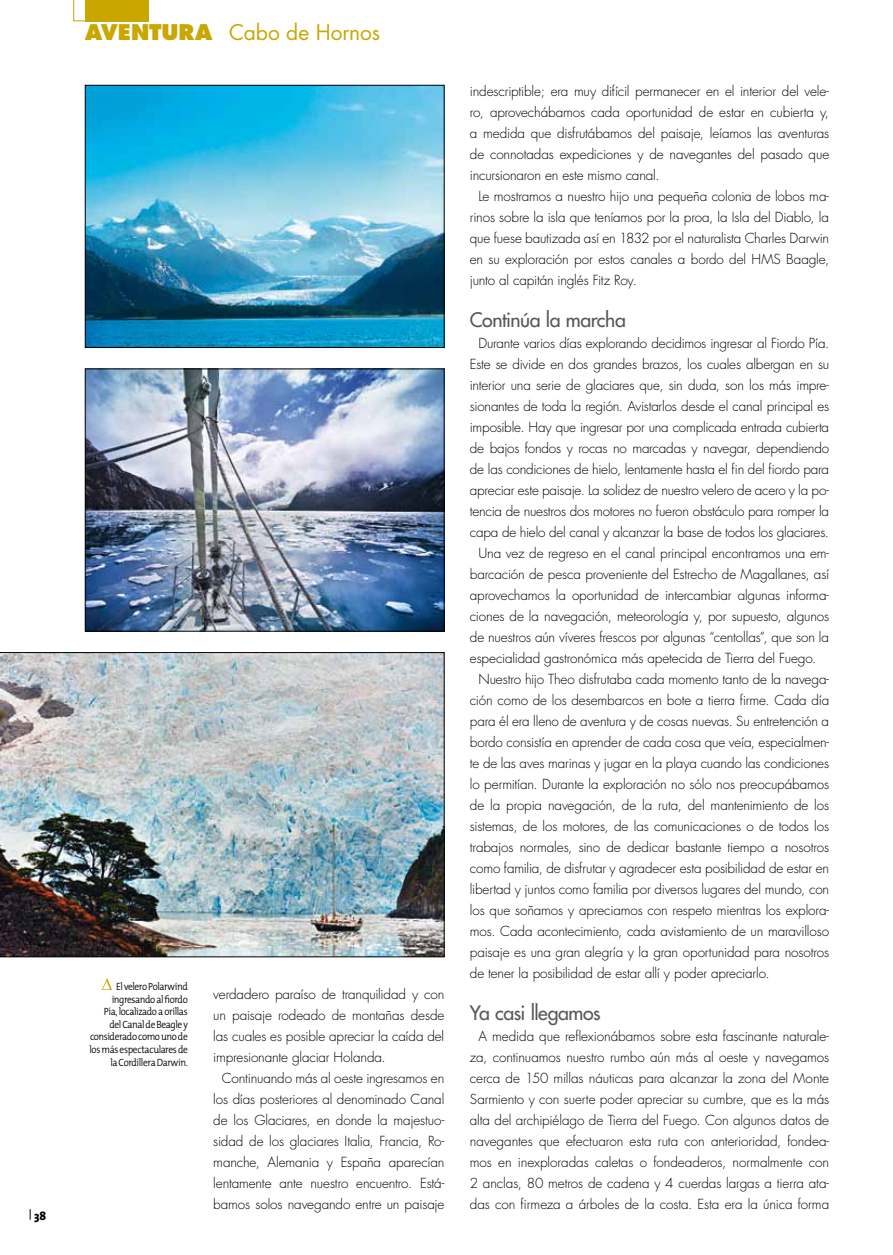
<style>
.page{position:relative;width:893px;height:1255px;background:#fff}
.page>*{position:absolute;margin:0;border:0;box-sizing:border-box;transform-origin:0 0}
.t1{font:21px "Futura";color:#caa600}
.t2{font:19.5px "Futura";letter-spacing:-.025em;color:#58585a}
.t3{font:300 13.5px/21px "Futura";letter-spacing:-.01em;color:#000;text-align:justify}
.t4{font:800 12px "The Mix";color:#000}
.t5{font:300 10.5px/12.6px "The Mix";letter-spacing:-.04em;color:#000;text-align:right;scale:.9 1}
.s1{font-weight:800}
.s2{color:#fff}
</style>
<div class="page">
<div style="left:85px;top:0;width:63px;height:21px;background:#caa600"></div>
<svg style="left:73px;top:0;width:12px;height:21px"></svg>
<img style="left:87px;top:87px;width:355px;height:259px">
<div style="left:85px;top:85px;width:359px;height:263px;border:1px solid #000"></div>
<img style="left:87px;top:371px;width:355px;height:258px">
<div style="left:85px;top:369px;width:359px;height:262px;border:1px solid #000"></div>
<img style="left:0;top:652px;width:444px;height:305px">
<svg style="left:102px;top:978px;width:10px;height:11px"></svg>
<p class="t4" style="left:34px;top:1207px;width:14px">38</p>
<h1 class="t1" style="left:85px;top:19px;width:297px"><span class="s1">AVENTURA</span> Cabo de Hornos</h1>
<p class="t5" style="left:90px;top:980px;width:111px"><span class="s2">t</span>El velero Polarwind ingresando al fiordo<br>Pía, localizado a orillas del Canal de Beagle y considerado como uno de los más espectaculares de la Cordillera Darwin.</p>
<p class="t3" style="left:213px;top:984px;width:233px">verdadero paraíso de tranquilidad y con un paisaje rodeado de montañas desde las cuales es posible apreciar la caída del impresionante glaciar Holanda.</p>
<p class="t3" style="left:213px;top:1068px;width:233px;text-indent:9px">Continuando más al oeste ingresamos en los días posteriores al denominado Canal de los Glaciares, en donde la majestuo&shy;sidad de los glaciares Italia, Francia, Ro&shy;manche, Alemania y España aparecían lentamente ante nuestro encuentro. Está&shy;bamos solos navegando entre un paisaje</p>
<p class="t3" style="left:470px;top:81px;width:361px">indescriptible; era muy difícil permanecer en el interior del vele&shy;ro, aprovechábamos cada oportunidad de estar en cubierta y, a medida que disfrutábamos del paisaje, leíamos las aventuras de connotadas expediciones y de navegantes del pasado que incursionaron en este mismo canal.</p>
<p class="t3" style="left:470px;top:186px;width:361px;text-indent:9px">Le mostramos a nuestro hijo una pequeña colonia de lobos ma&shy;rinos sobre la isla que teníamos por la proa, la Isla del Diablo, la que fuese bautizada así en 1832 por el naturalista Charles Darwin en su exploración por estos canales a bordo del HMS Baagle, junto al capitán inglés Fitz Roy.</p>
<h2 class="t2" style="left:470px;top:307px;width:157px">Continúa la marcha</h2>
<p class="t3" style="left:478px;top:333px;width:352px">Durante varios días explorando decidimos ingresar al Fiordo Pía.</p>
<p class="t3" style="left:470px;top:354px;width:361px">Este se divide en dos grandes brazos, los cuales albergan en su</p>
<p class="t3" style="left:470px;top:375px;width:361px">interior una serie de glaciares que, sin duda, son los más impre-</p>
<p class="t3" style="left:470px;top:396px;width:361px">sionantes de toda la región. Avistarlos desde el canal principal es</p>
<p class="t3" style="left:470px;top:417px;width:361px">imposible. Hay que ingresar por una complicada entrada cubierta</p>
<p class="t3" style="left:470px;top:438px;width:361px">de bajos fondos y rocas no marcadas y navegar, dependiendo</p>
<p class="t3" style="left:470px;top:459px;width:361px">de las condiciones de hielo, lentamente hasta el fin del fiordo para</p>
<p class="t3" style="left:470px;top:480px;width:361px">apreciar este paisaje. La solidez de nuestro velero de acero y la po-</p>
<p class="t3" style="left:470px;top:501px;width:361px">tencia de nuestros dos motores no fueron obstáculo para romper la</p>
<p class="t3" style="left:470px;top:522px;width:361px">capa de hielo del canal y alcanzar la base de todos los glaciares.</p>
<p class="t3" style="left:478px;top:543px;width:352px">Una vez de regreso en el canal principal encontramos una em-</p>
<p class="t3" style="left:470px;top:564px;width:361px">barcación de pesca proveniente del Estrecho de Magallanes, así</p>
<p class="t3" style="left:470px;top:585px;width:361px">aprovechamos la oportunidad de intercambiar algunas informa-</p>
<p class="t3" style="left:470px;top:606px;width:361px">ciones de la navegación, meteorología y, por supuesto, algunos</p>
<p class="t3" style="left:470px;top:627px;width:361px">de nuestros aún víveres frescos por algunas “centollas”, que son la</p>
<p class="t3" style="left:470px;top:648px;width:348px">especialidad gastronómica más apetecida de Tierra del Fuego.</p>
<p class="t3" style="left:478px;top:669px;width:352px">Nuestro hijo Theo disfrutaba cada momento tanto de la navega-</p>
<p class="t3" style="left:470px;top:690px;width:361px">ción como de los desembarcos en bote a tierra firme. Cada día</p>
<p class="t3" style="left:470px;top:711px;width:361px">para él era lleno de aventura y de cosas nuevas. Su entretención a</p>
<p class="t3" style="left:470px;top:732px;width:361px">bordo consistía en aprender de cada cosa que veía, especialmen-</p>
<p class="t3" style="left:470px;top:753px;width:361px">te de las aves marinas y jugar en la playa cuando las condiciones</p>
<p class="t3" style="left:470px;top:774px;width:361px">lo permitían. Durante la exploración no sólo nos preocupábamos</p>
<p class="t3" style="left:470px;top:795px;width:361px">de la propia navegación, de la ruta, del mantenimiento de los</p>
<p class="t3" style="left:470px;top:816px;width:361px">sistemas, de los motores, de las comunicaciones o de todos los</p>
<p class="t3" style="left:470px;top:837px;width:361px">trabajos normales, sino de dedicar bastante tiempo a nosotros</p>
<p class="t3" style="left:470px;top:858px;width:361px">como familia, de disfrutar y agradecer esta posibilidad de estar en</p>
<p class="t3" style="left:470px;top:879px;width:361px">libertad y juntos como familia por diversos lugares del mundo, con</p>
<p class="t3" style="left:470px;top:900px;width:361px">los que soñamos y apreciamos con respeto mientras los explora-</p>
<p class="t3" style="left:470px;top:921px;width:361px">mos. Cada acontecimiento, cada avistamiento de un maravilloso</p>
<p class="t3" style="left:470px;top:942px;width:361px">paisaje es una gran alegría y la gran oportunidad para nosotros</p>
<p class="t3" style="left:470px;top:963px;width:301px">de tener la posibilidad de estar allí y poder apreciarlo.</p>
<h2 class="t2" style="left:470px;top:1000px;width:132px">Ya casi llegamos</h2>
<p class="t3" style="left:470px;top:1026px;width:361px;text-indent:9px">A medida que reflexionábamos sobre esta fascinante naturale&shy;za, continuamos nuestro rumbo aún más al oeste y navegamos cerca de 150 millas náuticas para alcanzar la zona del Monte Sarmiento y con suerte poder apreciar su cumbre, que es la más alta del archipiélago de Tierra del Fuego. Con algunos datos de navegantes que efectuaron esta ruta con anterioridad, fondea&shy;mos en inexploradas caletas o fondeaderos, normalmente con 2 anclas, 80 metros de cadena y 4 cuerdas largas a tierra ata&shy;das con firmeza a árboles de la costa. Esta era la única forma</p>
</div>
